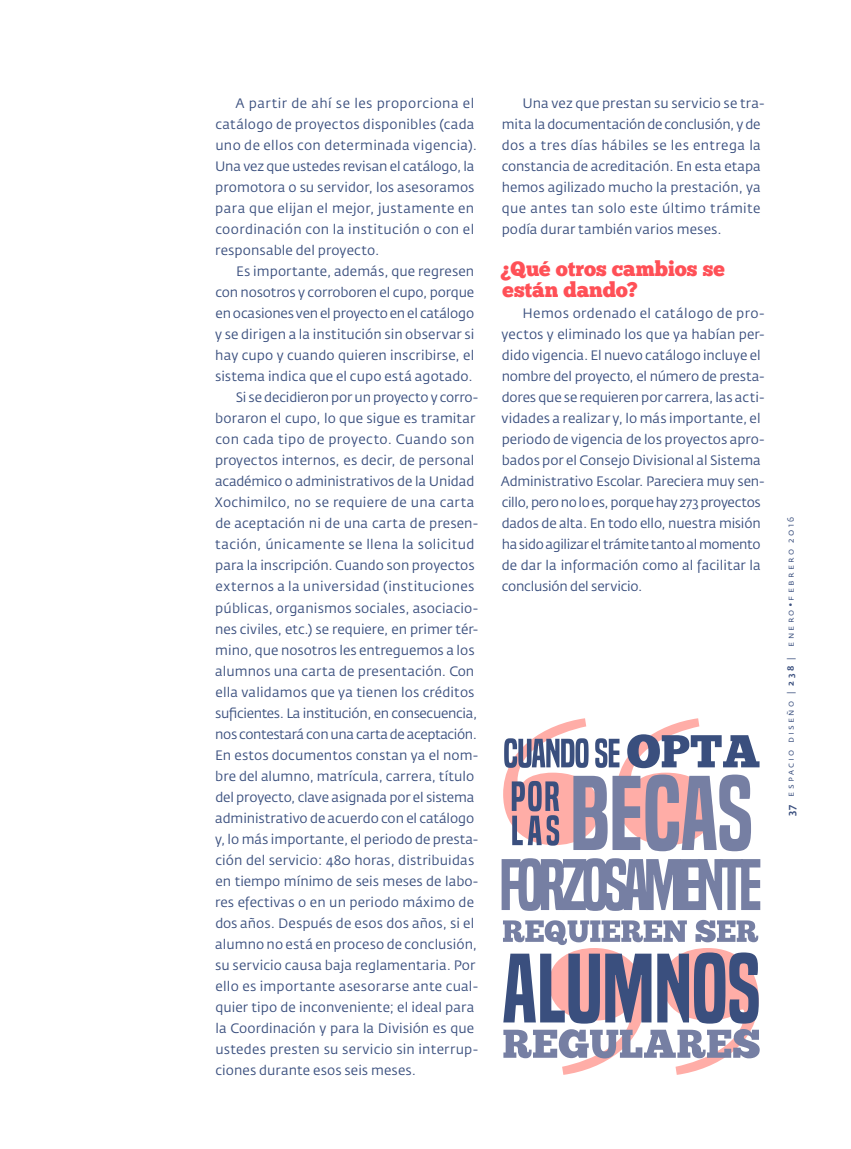
<style>
.page{position:relative;width:851px;height:1149px;background:#fff}
.page>*{position:absolute;margin:0;border:0;box-sizing:border-box;transform-origin:0 0}
.Preguntas{font:21px/21px "Chunk Five Ex";letter-spacing:-.005em;color:#ff5057}
.Cuerpo_con_sangria{font:13.5px/21px "Fedra Sans Std";letter-spacing:.005em;color:#3a4f7e}
.t1{font:500 10.5px "Fedra Sans Std";color:#3a4f7e}
.t2{font:9px "Fedra Sans Std";letter-spacing:.26em;color:#3a4f7e}
.s1{font-weight:500}
.s2{font-style:inherit}
</style>
<div class="page">
<svg style="left:503px;top:718px;width:256px;height:133px"></svg>
<svg style="left:501px;top:858px;width:259px;height:52px"></svg>
<svg style="left:503px;top:919px;width:256px;height:155px"></svg>
<p class="Cuerpo_con_sangria" style="left:215px;top:93px;width:263px;text-indent:21px">A partir de ahí se les proporciona el catálogo de proyectos disponibles (cada uno de ellos con determinada vigencia).<br>Una vez que ustedes revisan el catálogo, la promotora o su servidor, los asesoramos para que elijan el mejor, justamente en coordinación con la institución o con el responsable del proyecto.</p>
<p class="Cuerpo_con_sangria" style="left:215px;top:261px;width:261px;text-align:justify;text-indent:21px">Es importante, además, que regresen con nosotros y corroboren el cupo, porque en ocasiones ven el proyecto en el catálogo y se dirigen a la institución sin observar si hay cupo y cuando quieren inscribirse, el sistema indica que el cupo está agotado.</p>
<p class="Cuerpo_con_sangria" style="left:215px;top:387px;width:264px;text-indent:21px">Si se decidieron por un proyecto y corro&shy;boraron el cupo, lo que sigue es tramitar con cada tipo de proyecto. Cuando son proyectos internos, es decir, de personal académico o administrativos de la Unidad Xochimilco, no se requiere de una carta de aceptación ni de una carta de presen&shy;tación, únicamente se llena la solicitud para la inscripción. Cuando son proyectos externos a la universidad (instituciones públicas, organismos sociales, asociacio&shy;nes civiles, etc.) se requiere, en primer tér&shy;mino, que nosotros les entreguemos a los alumnos una carta de presentación. Con ella validamos que ya tienen los créditos suficientes. La institución, en consecuencia, nos contestará con una carta de aceptación.<br>En estos documentos constan ya el nom&shy;bre del alumno, matrícula, carrera, título del proyecto, clave asignada por el sistema administrativo de acuerdo con el catálogo y, lo más importante, el periodo de presta&shy;ción del servicio: 480 horas, distribuidas en tiempo mínimo de seis meses de labo&shy;res efectivas o en un periodo máximo de dos años. Después de esos dos años, si el alumno no está en proceso de conclusión, su servicio causa baja reglamentaria. Por ello es importante asesorarse ante cual&shy;quier tipo de inconveniente; el ideal para la Coordinación y para la División es que ustedes presten su servicio sin interrup&shy;ciones durante esos seis meses.</p>
<p class="Cuerpo_con_sangria" style="left:501px;top:93px;width:264px;text-indent:21px">Una vez que prestan su servicio se tra&shy;mita la documentación de conclusión, y de dos a tres días hábiles se les entrega la constancia de acreditación. En esta etapa hemos agilizado mucho la prestación, ya que antes tan solo este último trámite podía durar también varios meses.</p>
<p class="Preguntas" style="left:500px;top:258px;width:225px">¿Qué otros cambios se están dando?</p>
<p class="Cuerpo_con_sangria" style="left:501px;top:303px;width:265px;text-indent:21px">Hemos ordenado el catálogo de pro&shy;yectos y eliminado los que ya habían per&shy;dido vigencia. El nuevo catálogo incluye el nombre del proyecto, el número de presta&shy;dores que se requieren por carrera, las acti&shy;vidades a realizar y, lo más importante, el periodo de vigencia de los proyectos apro&shy;bados por el Consejo Divisional al Sistema Administrativo Escolar. Pareciera muy sen&shy;cillo, pero no lo es, porque hay 273 proyectos dados de alta. En todo ello, nuestra misión ha sido agilizar el trámite tanto al momento de dar la información como al facilitar la conclusión del servicio.</p>
<p class="t2" style="left:784px;top:796px;width:282px;rotate:-90deg">espacio diseño | <span class="s1">238</span> | enero<span class="s2">•</span>febrero 2016</p>
<p class="t1" style="left:784px;top:815px;width:12px;rotate:-90deg">37</p>
</div>
